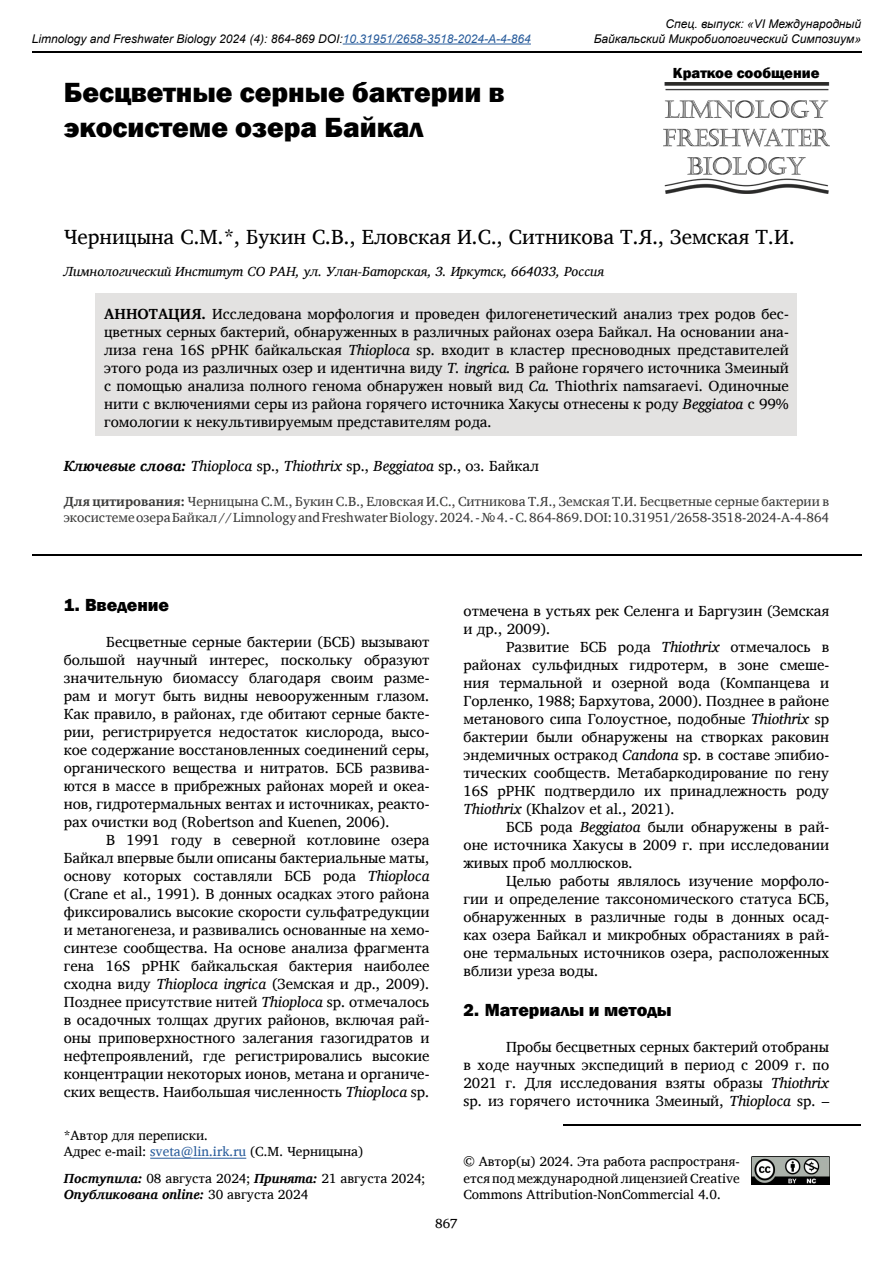
<style>
.page{position:relative;width:893px;height:1263px;background:#fff}
.page>*{position:absolute;margin:0;border:0;box-sizing:border-box;transform-origin:0 0}
.t1{font:800 28.5px/34.2px "Franklin Gothic";color:#000}
.t2{font:21px "Charis SIL";color:#000}
.t3{font:800 18px "Franklin Gothic";color:#000}
.t4{font:15px/18px "Charis SIL";color:#000;text-align:justify}
.t5{font:italic 15px "Charis SIL";color:#000}
.t6{font:800 15px "Franklin Gothic";color:#000}
.t7{font:13.5px/16.2px "Charis SIL";color:#000}
.t8{font:13.5px/16.2px "Charis SIL";color:#3c3c3b}
.t9{font:italic 13.5px "Charis SIL";color:#000}
.t10{font:italic 12px/14.4px "Arial";color:#000;text-align:right}
.s1{color:#275b9b}
.s2{font-weight:700}
.s3{font-style:italic}
.s4{font-style:normal}
.s5{font-weight:700;font-style:italic}
</style>
<div class="page">
<hr style="left:32px;top:51px;width:829px;height:2px;background:#000">
<hr style="left:563px;top:1124px;width:298px;height:1px;background:#000">
<img style="left:663px;top:82px;width:166px;height:112px">
<img style="left:751px;top:1157px;width:78px;height:27px">
<hr style="left:343px;top:44px;width:188px;height:1px;background:#275b9b">
<div style="left:96px;top:292px;width:701px;height:143px;background:#e3e2e1"></div>
<hr style="left:150px;top:1158px;width:96px;height:1px;background:#275b9b">
<hr style="left:32px;top:554px;width:829px;height:2px;background:#000">
<p class="t10" style="left:32px;top:32px;width:500px">Limnology and Freshwater Biology 2024 (4): 864-869 DOI:<span class="s1">10.31951/2658-3518-2024-A-4-864</span></p>
<h1 class="t1" style="left:64px;top:76px;width:442px">Бесцветные серные бактерии в экосистеме озера Байкал</h1>
<p class="t10" style="left:594px;top:17px;width:269px">Спец. выпуск: «VI Международный<br>Байкальский Микробиологический Симпозиум»</p>
<p class="t6" style="left:673px;top:63px;width:148px">Краткое сообщение</p>
<h2 class="t2" style="left:64px;top:224px;width:733px">Черницына С.М.*, Букин С.В., Еловская И.С., Ситникова Т.Я., Земская Т.И.</h2>
<p class="t9" style="left:64px;top:264px;width:542px">Лимнологический Институт СО РАН, ул. Улан-Баторская, 3. Иркутск, 664033, Россия</p>
<p class="t4" style="left:104px;top:305px;width:686px"><span class="s2">АННОТАЦИЯ.</span> Исследована морфология и проведен филогенетический анализ трех родов бес&shy;цветных серных бактерий, обнаруженных в различных районах озера Байкал. На основании ана&shy;лиза гена 16S рРНК байкальская <span class="s3">Thioploca</span> sp. входит в кластер пресноводных представителей этого рода из различных озер и идентична виду <span class="s3">T. ingrica.</span> В районе горячего источника Змеиный с помощью анализа полного генома обнаружен новый вид <span class="s3">Ca.</span> Thiothrix namsaraevi. Одиночные нити с включениями серы из района горячего источника Хакусы отнесены к роду <span class="s3">Beggiatoa</span> c 99% гомологии к некультивируемым представителям рода.</p>
<p class="t5" style="left:64px;top:457px;width:477px"><span class="s2">Ключевые слова:</span> Thioploca <span class="s4">sp.,</span> Thiothrix <span class="s4">sp.,</span> Beggiatoa <span class="s4">sp., оз. Байкал</span></p>
<p class="t8" style="left:64px;top:493px;width:767px"><span class="s2">Для цитирования:</span> Черницына С.М., Букин С.В., Еловская И.С., Ситникова Т.Я., Земская Т.И. Бесцветные серные бактерии в экосистеме озера Байкал // Limnology and Freshwater Biology. 2024. - № 4. - С. 864-869. DOI: 10.31951/2658-3518-2024-A-4-864</p>
<p class="t3" style="left:64px;top:593px;width:107px">1. Введение</p>
<p class="t4" style="left:64px;top:633px;width:367px;text-indent:43px">Бесцветные серные бактерии (БСБ) вызывают большой научный интерес, поскольку образуют значительную биомассу благодаря своим разме&shy;рам и могут быть видны невооруженным глазом.<br>Как правило, в районах, где обитают серные бакте&shy;рии, регистрируется недостаток кислорода, высо&shy;кое содержание восстановленных соединений серы, органического вещества и нитратов. БСБ развива&shy;ются в массе в прибрежных районах морей и океа&shy;нов, гидротермальных вентах и источниках, реакто&shy;рах очистки вод (Robertson and Kuenen, 2006).</p>
<p class="t4" style="left:64px;top:831px;width:367px;text-indent:43px">В 1991 году в северной котловине озера Байкал впервые были описаны бактериальные маты, основу которых составляли БСБ рода <span class="s3">Thioploca </span>(Crane et al., 1991). В донных осадках этого района фиксировались высокие скорости сульфатредукции и метаногенеза, и развивались основанные на хемо&shy;синтезе сообщества. На основе анализа фрагмента гена 16S рРНК байкальская бактерия наиболее сходна виду <span class="s3">Thioploca ingrica</span> (Земская и др., 2009).<br>Позднее присутствие нитей <span class="s3">Thioploca</span> sp. отмечалось в осадочных толщах других районов, включая рай&shy;оны приповерхностного залегания газогидратов и нефтепроявлений, где регистрировались высокие концентрации некоторых ионов, метана и органиче&shy;ских веществ. Наибольшая численность <span class="s3">Thioploca</span> sp.</p>
<p class="t7" style="left:64px;top:1127px;width:301px">*Автор для переписки.<br>Адрес e-mail: <span class="s1">sveta@lin.irk.ru</span> (С.М. Черницына)</p>
<p class="t7" style="left:64px;top:1170px;width:363px"><span class="s5">Поступила:</span> 08 августа 2024; <span class="s5">Принята:</span> 21 августа 2024;<br><span class="s5">Опубликована online:</span> 30 августа 2024</p>
<p class="t4" style="left:463px;top:602px;width:367px">отмечена в устьях рек Селенга и Баргузин (Земская и др., 2009).</p>
<p class="t4" style="left:463px;top:638px;width:367px;text-indent:43px">Развитие БСБ рода <span class="s3">Thiothrix</span> отмечалось в районах сульфидных гидротерм, в зоне смеше&shy;ния термальной и озерной вода (Компанцева и Горленко, 1988; Бархутова, 2000). Позднее в районе метанового сипа Голоустное, подобные <span class="s3">Thiothrix</span> sp бактерии были обнаружены на створках раковин эндемичных остракод <span class="s3">Candona</span> sp. в составе эпибио&shy;тических сообществ. Метабаркодирование по гену 16S рРНК подтвердило их принадлежность роду <span class="s3">Thiothrix</span> (Khalzov et al., 2021).</p>
<p class="t4" style="left:463px;top:818px;width:367px;text-indent:43px">БСБ рода <span class="s3">Beggiatoa</span> были обнаружены в рай&shy;оне источника Хакусы в 2009 г. при исследовании живых проб моллюсков.</p>
<p class="t4" style="left:463px;top:872px;width:367px;text-indent:43px">Целью работы являлось изучение морфоло&shy;гии и определение таксономического статуса БСБ, обнаруженных в различные годы в донных осад&shy;ках озера Байкал и микробных обрастаниях в рай&shy;оне термальных источников озера, расположенных вблизи уреза воды.</p>
<p class="t3" style="left:463px;top:998px;width:210px">2. Материалы и методы</p>
<p class="t4" style="left:463px;top:1038px;width:367px;text-indent:43px">Пробы бесцветных серных бактерий отобраны в ходе научных экспедиций в период с 2009 г. по 2021 г. Для исследования взяты образы <span class="s3">Thiothrix </span>sp. из горячего источника Змеиный, <span class="s3">Thioploca</span> sp. –</p>
<p class="t7" style="left:463px;top:1154px;width:278px;text-align:justify">© Автор(ы) 2024. Эта работа распространя&shy;ется под международной лицензией Creative Commons Attribution-NonCommercial 4.0.</p>
<p class="t7" style="left:435px;top:1215px;width:24px">867</p>
</div>
